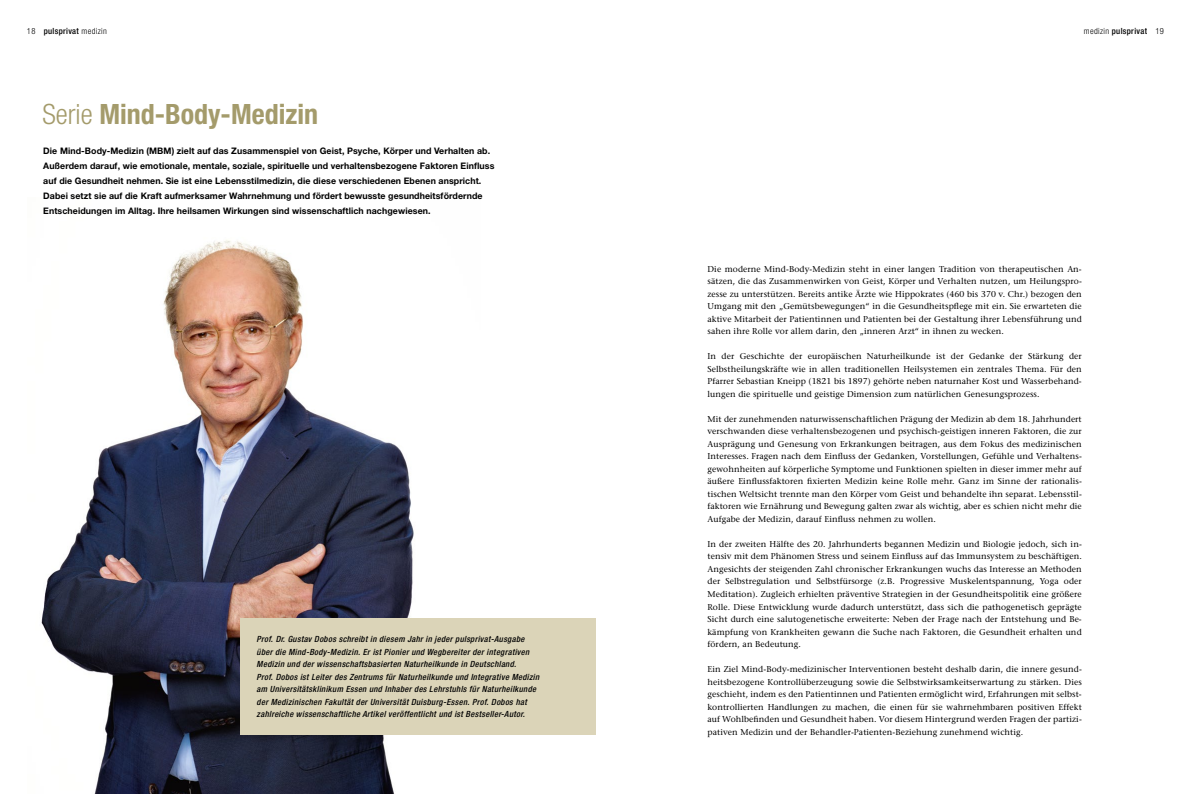
<style>
.page{position:relative;width:1191px;height:794px;background:#fff}
.page>*{position:absolute;margin:0;border:0;box-sizing:border-box;transform-origin:0 0}
.t1{font:700 condensed 28px "Helvetica Neue";color:#a49b6b}
.t2{font:700 9px/15px "Helvetica Neue";letter-spacing:.01em;color:#000}
.t3{font:8.5px/12.5px "Stone Serif";letter-spacing:.01em;color:#000;text-align:justify}
.t4{font:italic 500 condensed 8.5px/12.5px "Helvetica Neue";letter-spacing:.04em;color:#000}
.t5{font:500 condensed 8.5px "Helvetica Neue";letter-spacing:.04em;color:#000}
.s1{font-weight:300}
</style>
<div class="page">
<img style="left:41px;top:240px;width:439px;height:554px">
<div style="left:240px;top:618px;width:355px;height:116px;background:#dbd4b8"></div>
<p class="t5" style="left:27px;top:26px;width:81px"><span class="s1">18</span> pulsprivat <span class="s1">medizin</span></p>
<p class="t5" style="left:1084px;top:26px;width:82px"><span class="s1">medizin</span> pulsprivat <span class="s1">19</span></p>
<h1 class="t1" style="left:42px;top:97px;width:277px"><span class="s1">Serie</span> Mind-Body-Medizin</h1>
<p class="t2" style="left:43px;top:143px;width:452px">Die Mind-Body-Medizin (MBM) zielt auf das Zusammenspiel von Geist, Psyche, Körper und Verhalten ab.<br>Außerdem darauf, wie emotionale, mentale, soziale, spirituelle und verhaltensbezogene Faktoren Einfluss auf die Gesundheit nehmen. Sie ist eine Lebensstilmedizin, die diese verschiedenen Ebenen anspricht.<br>Dabei setzt sie auf die Kraft aufmerksamer Wahrnehmung und fördert bewusste gesundheitsfördernde Entscheidungen im Alltag. Ihre heilsamen Wirkungen sind wissenschaftlich nachgewiesen.</p>
<p class="t4" style="left:257px;top:633px;width:284px">Prof. Dr. Gustav Dobos schreibt in diesem Jahr in jeder pulsprivat-Ausgabe über die Mind-Body-Medizin. Er ist Pionier und Wegbereiter der integrativen Medizin und der wissenschaftsbasierten Naturheilkunde in Deutschland.<br>Prof. Dobos ist Leiter des Zentrums für Naturheilkunde und Integrative Medizin am Universitätsklinikum Essen und Inhaber des Lehrstuhls für Naturheilkunde der Medizinischen Fakultät der Universität Duisburg-Essen. Prof. Dobos hat zahlreiche wissenschaftliche Artikel veröffentlicht und ist Bestseller-Autor.</p>
<p class="t3" style="left:707px;top:263px;width:376px">Die moderne Mind-Body-Medizin steht in einer langen Tradition von therapeutischen An&shy;sätzen, die das Zusammenwirken von Geist, Körper und Verhalten nutzen, um Heilungspro&shy;zesse zu unterstützen. Bereits antike Ärzte wie Hippokrates (460 bis 370 v. Chr.) bezogen den Umgang mit den „Gemütsbewegungen“ in die Gesundheitspflege mit ein. Sie erwarteten die aktive Mitarbeit der Patientinnen und Patienten bei der Gestaltung ihrer Lebensführung und sahen ihre Rolle vor allem darin, den „inneren Arzt“ in ihnen zu wecken.</p>
<p class="t3" style="left:707px;top:350px;width:376px">In der Geschichte der europäischen Naturheilkunde ist der Gedanke der Stärkung der Selbstheilungskräfte wie in allen traditionellen Heilsystemen ein zentrales Thema. Für den Pfarrer Sebastian Kneipp (1821 bis 1897) gehörte neben naturnaher Kost und Wasserbehand&shy;lungen die spirituelle und geistige Dimension zum natürlichen Genesungsprozess.</p>
<p class="t3" style="left:707px;top:413px;width:376px">Mit der zunehmenden naturwissenschaftlichen Prägung der Medizin ab dem 18. Jahrhundert verschwanden diese verhaltensbezogenen und psychisch-geistigen inneren Faktoren, die zur Ausprägung und Genesung von Erkrankungen beitragen, aus dem Fokus des medizinischen Interesses. Fragen nach dem Einfluss der Gedanken, Vorstellungen, Gefühle und Verhaltens&shy;gewohnheiten auf körperliche Symptome und Funktionen spielten in dieser immer mehr auf äußere Einflussfaktoren fixierten Medizin keine Rolle mehr. Ganz im Sinne der rationalis&shy;tischen Weltsicht trennte man den Körper vom Geist und behandelte ihn separat. Lebensstil&shy;faktoren wie Ernährung und Bewegung galten zwar als wichtig, aber es schien nicht mehr die Aufgabe der Medizin, darauf Einfluss nehmen zu wollen.</p>
<p class="t3" style="left:707px;top:538px;width:376px">In der zweiten Hälfte des 20. Jahrhunderts begannen Medizin und Biologie jedoch, sich in&shy;tensiv mit dem Phänomen Stress und seinem Einfluss auf das Immunsystem zu beschäftigen.<br>Angesichts der steigenden Zahl chronischer Erkrankungen wuchs das Interesse an Methoden der Selbstregulation und Selbstfürsorge (z.B. Progressive Muskelentspannung, Yoga oder Meditation). Zugleich erhielten präventive Strategien in der Gesundheitspolitik eine größere Rolle. Diese Entwicklung wurde dadurch unterstützt, dass sich die pathogenetisch geprägte Sicht durch eine salutogenetische erweiterte: Neben der Frage nach der Entstehung und Be&shy;kämpfung von Krankheiten gewann die Suche nach Faktoren, die Gesundheit erhalten und fördern, an Bedeutung.</p>
<p class="t3" style="left:707px;top:663px;width:376px">Ein Ziel Mind-Body-medizinischer Interventionen besteht deshalb darin, die innere gesund&shy;heitsbezogene Kontrollüberzeugung sowie die Selbstwirksamkeitserwartung zu stärken. Dies geschieht, indem es den Patientinnen und Patienten ermöglicht wird, Erfahrungen mit selbst&shy;kontrollierten Handlungen zu machen, die einen für sie wahrnehmbaren positiven Effekt auf Wohlbefinden und Gesundheit haben. Vor diesem Hintergrund werden Fragen der partizi&shy;pativen Medizin und der Behandler-Patienten-Beziehung zunehmend wichtig.</p>
</div>
